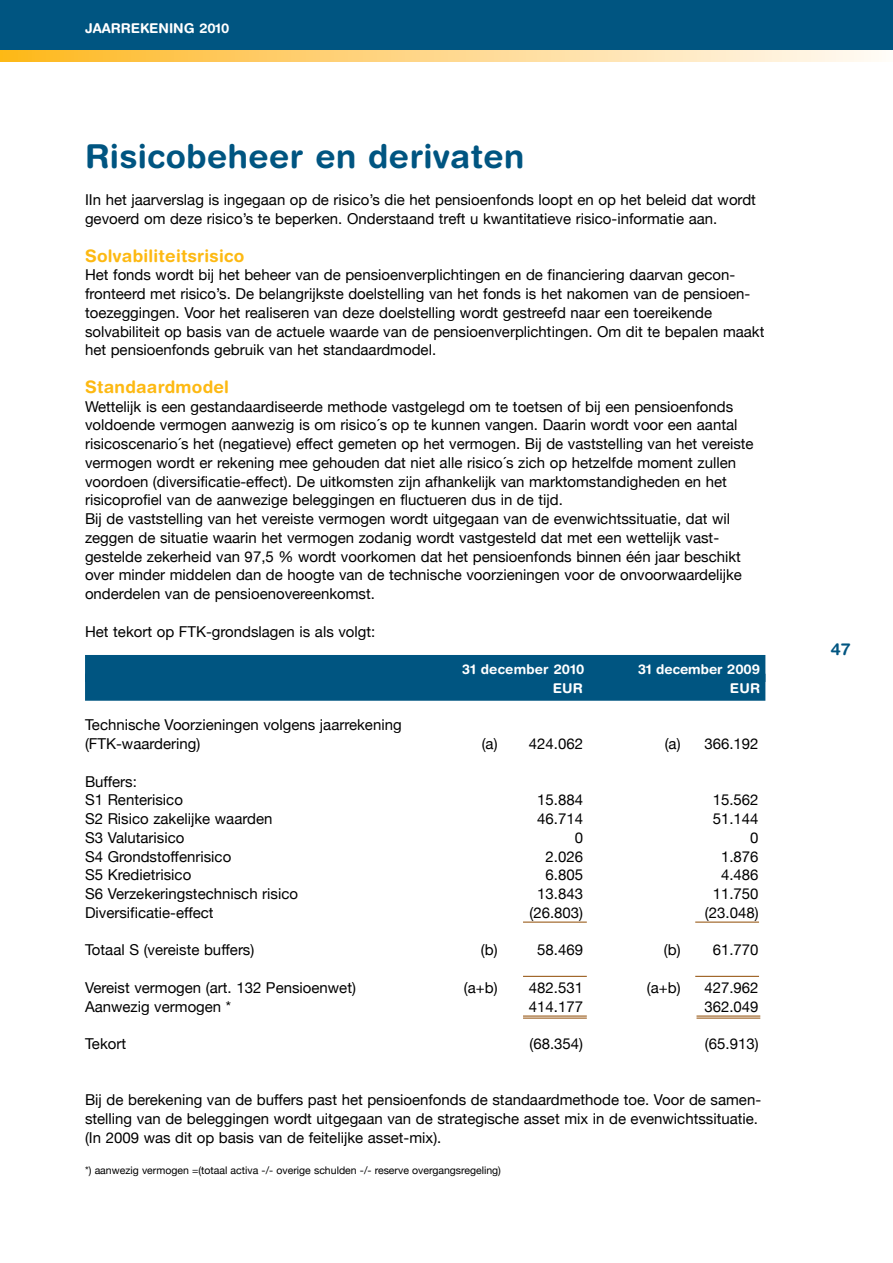
<style>
.page{position:relative;width:893px;height:1263px;background:#fff}
.page>*{position:absolute;margin:0;border:0;box-sizing:border-box;transform-origin:0 0}
.t1{font:700 33px "Helvetica Rounded";color:#005581}
.t2{font:700 17.25px "Helvetica Rounded";letter-spacing:.015em;color:#fdb913}
.t3{font:700 16.5px "Helvetica Rounded";color:#005581}
.t4{font:15px/18.8px "Helvetica Neue";color:#000}
.t5{font:700 13.5px "Helvetica Rounded";color:#fff}
.t6{font:10.5px "Helvetica Neue";color:#000}
</style>
<div class="page">
<div style="left:0;top:0;width:893px;height:61px;background:#005581"></div>
<svg style="left:0;top:50px;width:893px;height:12px;background:#fed88d"></svg>
<div style="left:85px;top:655px;width:680px;height:27px;background:#005581"></div>
<div style="left:85px;top:674px;width:680px;height:27px;background:#005581"></div>
<hr style="left:695px;top:922px;width:64px;height:1px;background:#8f4a02">
<hr style="left:523px;top:922px;width:64px;height:1px;background:#8f4a02">
<hr style="left:695px;top:976px;width:64px;height:1px;background:#8f4a02">
<hr style="left:523px;top:976px;width:64px;height:1px;background:#8f4a02">
<hr style="left:523px;top:1016px;width:64px;height:1px;background:#8f4a02">
<hr style="left:523px;top:1018px;width:64px;height:1px;background:#8f4a02">
<hr style="left:696px;top:1016px;width:64px;height:1px;background:#8f4a02">
<hr style="left:696px;top:1018px;width:64px;height:1px;background:#8f4a02">
<p class="t5" style="left:85px;top:20px;width:18px">JAAR</p>
<p class="t5" style="left:121px;top:20px;width:110px">rekening 2010</p>
<h1 class="t1" style="left:85px;top:136px;width:441px">Risicobeheer en derivaten</h1>
<p class="t4" style="left:85px;top:190px;width:672px">IIn het jaarverslag is ingegaan op de risico’s die het pensioenfonds loopt en op het beleid dat wordt gevoerd om deze risico’s te beperken. Onderstaand treft u kwantitatieve risico-informatie aan.</p>
<p class="t2" style="left:85px;top:245px;width:161px">Solvabiliteitsrisico</p>
<p class="t4" style="left:85px;top:265px;width:681px">Het fonds wordt bij het beheer van de pensioenverplichtingen en de financiering daarvan gecon&shy;fronteerd met risico’s. De belangrijkste doelstelling van het fonds is het nakomen van de pensioen&shy;toezeggingen. Voor het realiseren van deze doelstelling wordt gestreefd naar een toereikende solvabiliteit op basis van de actuele waarde van de pensioenverplichtingen. Om dit te bepalen maakt het pensioenfonds gebruik van het standaardmodel.</p>
<p class="t2" style="left:85px;top:376px;width:146px">Standaardmodel</p>
<p class="t4" style="left:85px;top:397px;width:670px">Wettelijk is een gestandaardiseerde methode vastgelegd om te toetsen of bij een pensioenfonds voldoende vermogen aanwezig is om risico´s op te kunnen vangen. Daarin wordt voor een aantal risicoscenario´s het (negatieve) effect gemeten op het vermogen. Bij de vaststelling van het vereiste vermogen wordt er rekening mee gehouden dat niet alle risico´s zich op hetzelfde moment zullen voordoen (diversificatie-effect). De uitkomsten zijn afhankelijk van marktomstandigheden en het risicoprofiel van de aanwezige beleggingen en fluctueren dus in de tijd.<br>Bij de vaststelling van het vereiste vermogen wordt uitgegaan van de evenwichtssituatie, dat wil zeggen de situatie waarin het vermogen zodanig wordt vastgesteld dat met een wettelijk vast&shy;gestelde zekerheid van 97,5 % wordt voorkomen dat het pensioenfonds binnen één jaar beschikt over minder middelen dan de hoogte van de technische voorzieningen voor de onvoorwaardelijke onderdelen van de pensioenovereenkomst.</p>
<p class="t4" style="left:85px;top:622px;width:292px">Het tekort op FTK-grondslagen is als volgt:</p>
<p class="t5" style="left:462px;top:661px;width:124px">31 december 2010</p>
<p class="t5" style="left:638px;top:661px;width:123px">31 december 2009</p>
<p class="t5" style="left:562px;top:680px;width:31px">URE</p>
<p class="t5" style="left:739px;top:680px;width:21px">UR</p>
<p class="t4" style="left:85px;top:715px;width:318px">Technische Voorzieningen volgens jaarrekening (FTK-waardering)</p>
<p class="t4" style="left:482px;top:734px;width:103px">(a) 424.062</p>
<p class="t4" style="left:665px;top:734px;width:95px">(a) 366.192</p>
<p class="t4" style="left:85px;top:772px;width:99px">Buffers:<br>S1 Renterisico</p>
<p class="t4" style="left:537px;top:790px;width:47px">15.884</p>
<p class="t4" style="left:713px;top:790px;width:47px">15.562</p>
<p class="t4" style="left:85px;top:809px;width:189px">S2 Risico zakelijke waarden</p>
<p class="t4" style="left:537px;top:809px;width:47px">46.714</p>
<p class="t4" style="left:713px;top:809px;width:47px">51.144</p>
<p class="t4" style="left:85px;top:828px;width:101px">S3 Valutarisico</p>
<p class="t4" style="left:575px;top:828px;width:10px">0</p>
<p class="t4" style="left:750px;top:828px;width:10px">0</p>
<p class="t4" style="left:85px;top:847px;width:148px">S4 Grondstoffenrisico</p>
<p class="t4" style="left:546px;top:847px;width:39px">2.026</p>
<p class="t4" style="left:721px;top:847px;width:39px">1.876</p>
<p class="t4" style="left:85px;top:865px;width:108px">S5 Kredietrisico</p>
<p class="t4" style="left:546px;top:865px;width:39px">6.805</p>
<p class="t4" style="left:721px;top:865px;width:39px">4.486</p>
<p class="t4" style="left:85px;top:884px;width:215px">S6 Verzekeringstechnisch risico</p>
<p class="t4" style="left:537px;top:884px;width:47px">13.843</p>
<p class="t4" style="left:713px;top:884px;width:47px">11.750</p>
<p class="t4" style="left:85px;top:903px;width:130px">Diversificatie-effect</p>
<p class="t4" style="left:529px;top:903px;width:55px">(26.803)</p>
<p class="t4" style="left:705px;top:903px;width:55px">(23.048)</p>
<p class="t4" style="left:85px;top:940px;width:171px">Totaal S (vereiste buffers)</p>
<p class="t4" style="left:481px;top:940px;width:18px">(b)</p>
<p class="t4" style="left:537px;top:940px;width:47px">58.469</p>
<p class="t4" style="left:664px;top:940px;width:96px">(b) 61.770</p>
<p class="t4" style="left:85px;top:978px;width:272px">Vereist vermogen (art. 132 Pensioenwet)</p>
<p class="t4" style="left:464px;top:978px;width:35px">(a+b)</p>
<p class="t4" style="left:529px;top:978px;width:56px">482.531</p>
<p class="t4" style="left:647px;top:978px;width:35px">(a+b)</p>
<p class="t4" style="left:704px;top:978px;width:56px">427.962</p>
<p class="t4" style="left:85px;top:997px;width:148px">Aanwezig vermogen *</p>
<p class="t4" style="left:529px;top:997px;width:56px">414.177</p>
<p class="t4" style="left:704px;top:997px;width:56px">362.049</p>
<p class="t4" style="left:85px;top:1034px;width:43px">Tekort</p>
<p class="t4" style="left:529px;top:1034px;width:55px">(68.354)</p>
<p class="t4" style="left:705px;top:1034px;width:55px">(65.913)</p>
<p class="t4" style="left:85px;top:1090px;width:678px">Bij de berekening van de buffers past het pensioenfonds de standaardmethode toe. Voor de samen&shy;stelling van de beleggingen wordt uitgegaan van de strategische asset mix in de evenwichtssituatie. (In 2009 was dit op basis van de feitelijke asset-mix).</p>
<p class="t6" style="left:85px;top:1164px;width:417px">*) aanwezig vermogen =(totaal activa -/- overige schulden -/- reserve overgangsregeling)</p>
<p class="t3" style="left:831px;top:639px;width:21px">47</p>
</div>
